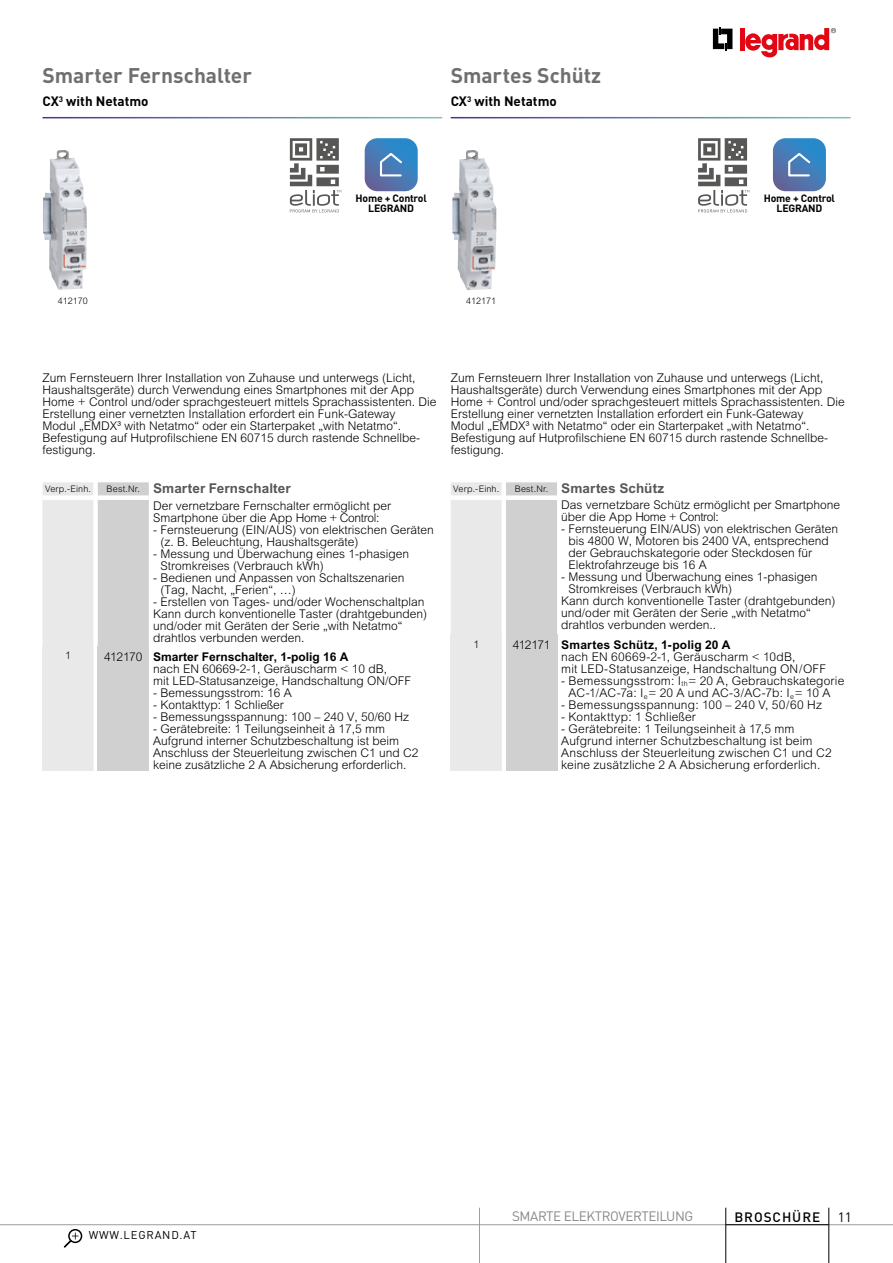
<style>
.page{position:relative;width:893px;height:1263px;background:#fff}
.page>*{position:absolute;margin:0;border:0;box-sizing:border-box;transform-origin:0 0}
.t1{font:700 21px "DIN Pro";color:#706f6f}
.t2{font:700 13.5px "Arial MT Std";letter-spacing:.01em;color:#575756}
.t3{font:700 13.5px "DIN Pro";color:#000}
.t4{font:13.5px "DIN Pro";letter-spacing:-.03em;color:#878787}
.t5{font:500 13.5px "DIN Pro";letter-spacing:.07em;color:#000}
.t6{font:13.5px "DIN Pro";color:#000}
.t7{font:300 12px/12px "Arial";color:#000}
.t8{font:11.25px "DIN Pro";letter-spacing:.07em;color:#000}
.t9{font:700 10.5px/10.5px "DIN Pro";letter-spacing:-.02em;color:#000;text-align:center}
.t10{font:300 10.5px "Arial";color:#000}
.t11{font:300 9px "Arial";color:#000}
.s1{font-family:"Arial";font-weight:300;font-size:9px;color:#000}
.s2{font-weight:700}
</style>
<div class="page">
<img style="left:43px;top:150px;width:44px;height:140px">
<img style="left:452px;top:150px;width:44px;height:140px">
<svg style="left:451px;top:482px;width:106px;height:152px;background:#dedede"></svg>
<div style="left:506px;top:495px;width:51px;height:5px;background:#fff"></div>
<svg style="left:43px;top:482px;width:106px;height:289px;background:#e2e2e2"></svg>
<div style="left:98px;top:646px;width:51px;height:125px;background:#d0d0d0"></div>
<div style="left:451px;top:634px;width:51px;height:137px;background:#e9e9e9"></div>
<div style="left:506px;top:634px;width:51px;height:137px;background:#d0d0d0"></div>
<svg style="left:290px;top:138px;width:51px;height:74px"></svg>
<svg style="left:698px;top:138px;width:51px;height:74px"></svg>
<svg style="left:365px;top:138px;width:53px;height:53px;background:#5687bd"></svg>
<svg style="left:773px;top:138px;width:53px;height:53px;background:#5687bd"></svg>
<svg style="left:713px;top:27px;width:19px;height:24px"></svg>
<hr style="left:740px;top:28px;width:4px;height:22px;background:#e30613">
<svg style="left:745px;top:28px;width:91px;height:29px"></svg>
<hr style="left:0;top:1224px;width:893px;height:1px;background:#9d9d9c">
<hr style="left:828px;top:1208px;width:1px;height:55px;background:#000">
<hr style="left:726px;top:1224px;width:103px;height:1px;background:#000">
<hr style="left:725px;top:1208px;width:1px;height:55px;background:#000">
<hr style="left:479px;top:1208px;width:1px;height:55px;background:#9d9d9c">
<div style="left:68px;top:1229px;width:14px;height:14px;border:2px solid #000;border-radius:50%"></div>
<svg style="left:64px;top:1232px;width:15px;height:16px"></svg>
<h1 class="t1" style="left:43px;top:61px;width:211px">Smarter Fernschalter</h1>
<p class="t3" style="left:43px;top:92px;width:108px">CX<sup>3</sup> with Netatmo</p>
<h1 class="t1" style="left:451px;top:61px;width:152px">Smartes Schütz</h1>
<p class="t3" style="left:451px;top:92px;width:108px">CX<sup>3</sup> with Netatmo</p>
<p class="t9" style="left:356px;top:192px;width:73px">Home + Control<br>LEGRAND</p>
<p class="t9" style="left:764px;top:192px;width:73px">Home + Control<br>LEGRAND</p>
<p class="t11" style="left:58px;top:296px;width:32px">412170</p>
<p class="t11" style="left:466px;top:296px;width:32px">412171</p>
<p class="t7" style="left:43px;top:371px;width:396px">Zum Fernsteuern Ihrer Installation von Zuhause und unterwegs (Licht, Haushaltsgeräte) durch Verwendung eines Smartphones mit der App Home + Control und/oder sprachgesteuert mittels Sprachassistenten. Die Erstellung einer vernetzten Installation erfordert ein Funk-Gateway<br>Modul „EMDX³ with Netatmo“ oder ein Starterpaket „with Netatmo“.<br>Befestigung auf Hutprofilschiene EN 60715 durch rastende Schnellbe&shy;festigung.</p>
<p class="t7" style="left:451px;top:371px;width:396px">Zum Fernsteuern Ihrer Installation von Zuhause und unterwegs (Licht, Haushaltsgeräte) durch Verwendung eines Smartphones mit der App Home + Control und/oder sprachgesteuert mittels Sprachassistenten. Die Erstellung einer vernetzten Installation erfordert ein Funk-Gateway<br>Modul „EMDX³ with Netatmo“ oder ein Starterpaket „with Netatmo“.<br>Befestigung auf Hutprofilschiene EN 60715 durch rastende Schnellbe&shy;festigung.</p>
<p class="t11" style="left:45px;top:484px;width:48px">Verp.-Einh.</p>
<p class="t2" style="left:107px;top:480px;width:186px"><span class="s1">Best.Nr.</span> Smarter Fernschalter</p>
<p class="t7" style="left:153px;top:499px;width:240px">Der vernetzbare Fernschalter ermöglicht per<br>Smartphone über die App Home + Control:</p>
<p class="t7" style="left:160px;top:523px;width:275px;text-indent:-7px">- Fernsteuerung (EIN/AUS) von elektrischen Geräten (z. B. Beleuchtung, Haushaltsgeräte)</p>
<p class="t7" style="left:160px;top:547px;width:250px;text-indent:-7px">- Messung und Überwachung eines 1-phasigen<br>Stromkreises (Verbrauch kWh)</p>
<p class="t7" style="left:160px;top:571px;width:246px;text-indent:-7px">- Bedienen und Anpassen von Schaltszenarien (Tag, Nacht, „Ferien“, …)</p>
<p class="t7" style="left:153px;top:595px;width:276px">- Erstellen von Tages- und/oder Wochenschaltplan Kann durch konventionelle Taster (drahtgebunden) und/oder mit Geräten der Serie „with Netatmo“ drahtlos verbunden werden.</p>
<p class="t10" style="left:65px;top:650px;width:7px">1</p>
<p class="t7" style="left:153px;top:650px;width:260px;text-indent:-49px">412170 <span class="s2">Smarter Fernschalter, 1-polig 16 A<br></span>nach EN 60669-2-1, Geräuscharm &lt; 10 dB,<br>mit LED-Statusanzeige, Handschaltung ON/OFF</p>
<p class="t7" style="left:153px;top:686px;width:140px">- Bemessungsstrom: 16 A</p>
<p class="t7" style="left:153px;top:698px;width:132px">- Kontakttyp: 1 Schließer</p>
<p class="t7" style="left:153px;top:710px;width:258px">- Bemessungsspannung: 100 – 240 V, 50/60 Hz</p>
<p class="t7" style="left:153px;top:722px;width:267px">- Gerätebreite: 1 Teilungseinheit à 17,5 mm Aufgrund interner Schutzbeschaltung ist beim Anschluss der Steuerleitung zwischen C1 und C2 keine zusätzliche 2 A Absicherung erforderlich.</p>
<p class="t11" style="left:453px;top:484px;width:48px">Verp.-Einh.</p>
<p class="t2" style="left:515px;top:480px;width:151px"><span class="s1">Best.Nr.</span> Smartes Schütz</p>
<p class="t7" style="left:561px;top:499px;width:280px">Das vernetzbare Schütz ermöglicht per Smartphone über die App Home + Control:</p>
<p class="t7" style="left:569px;top:523px;width:271px;text-indent:-7px">- Fernsteuerung EIN/AUS) von elektrischen Geräten bis 4800 W, Motoren bis 2400 VA, entsprechend der Gebrauchskategorie oder Steckdosen für Elektrofahrzeuge bis 16 A</p>
<p class="t7" style="left:561px;top:571px;width:258px">- Messung und Überwachung eines 1-phasigen</p>
<p class="t7" style="left:569px;top:583px;width:165px">Stromkreises (Verbrauch kWh)</p>
<p class="t7" style="left:561px;top:595px;width:276px">Kann durch konventionelle Taster (drahtgebunden)</p>
<p class="t7" style="left:561px;top:607px;width:251px">und/oder mit Geräten der Serie „with Netatmo“</p>
<p class="t7" style="left:561px;top:619px;width:156px">drahtlos verbunden werden..</p>
<p class="t10" style="left:473px;top:638px;width:7px">1</p>
<p class="t7" style="left:561px;top:639px;width:266px;text-indent:-49px">412171 <span class="s2">Smartes Schütz, 1-polig 20 A<br></span>nach EN 60669-2-1, Geräuscharm &lt; 10dB,<br>mit LED-Statusanzeige, Handschaltung ON/OFF</p>
<p class="t7" style="left:561px;top:675px;width:285px;text-align:center">- Bemessungsstrom: I<sub>th</sub>= 20 A, Gebrauchskategorie<br>AC-1/AC-7a: I<sub>e</sub>= 20 A und AC-3/AC-7b: I<sub>e</sub>= 10 A</p>
<p class="t7" style="left:561px;top:699px;width:262px">- Bemessungsspannung: 100 – 240 V, 50/60 Hz</p>
<p class="t7" style="left:561px;top:711px;width:136px">- Kontakttyp: 1 Schließer</p>
<p class="t7" style="left:561px;top:723px;width:272px">- Gerätebreite: 1 Teilungseinheit à 17,5 mm Aufgrund interner Schutzbeschaltung ist beim Anschluss der Steuerleitung zwischen C1 und C2 keine zusätzliche 2 A Absicherung erforderlich.</p>
<p class="t8" style="left:89px;top:1226px;width:109px">WWW.LEGRAND.AT</p>
<p class="t4" style="left:512px;top:1206px;width:183px">SMARTE ELEKTROVERTEILUNG</p>
<p class="t5" style="left:734px;top:1207px;width:87px">BROSCHÜRE</p>
<p class="t6" style="left:838px;top:1206px;width:16px">11</p>
</div>
